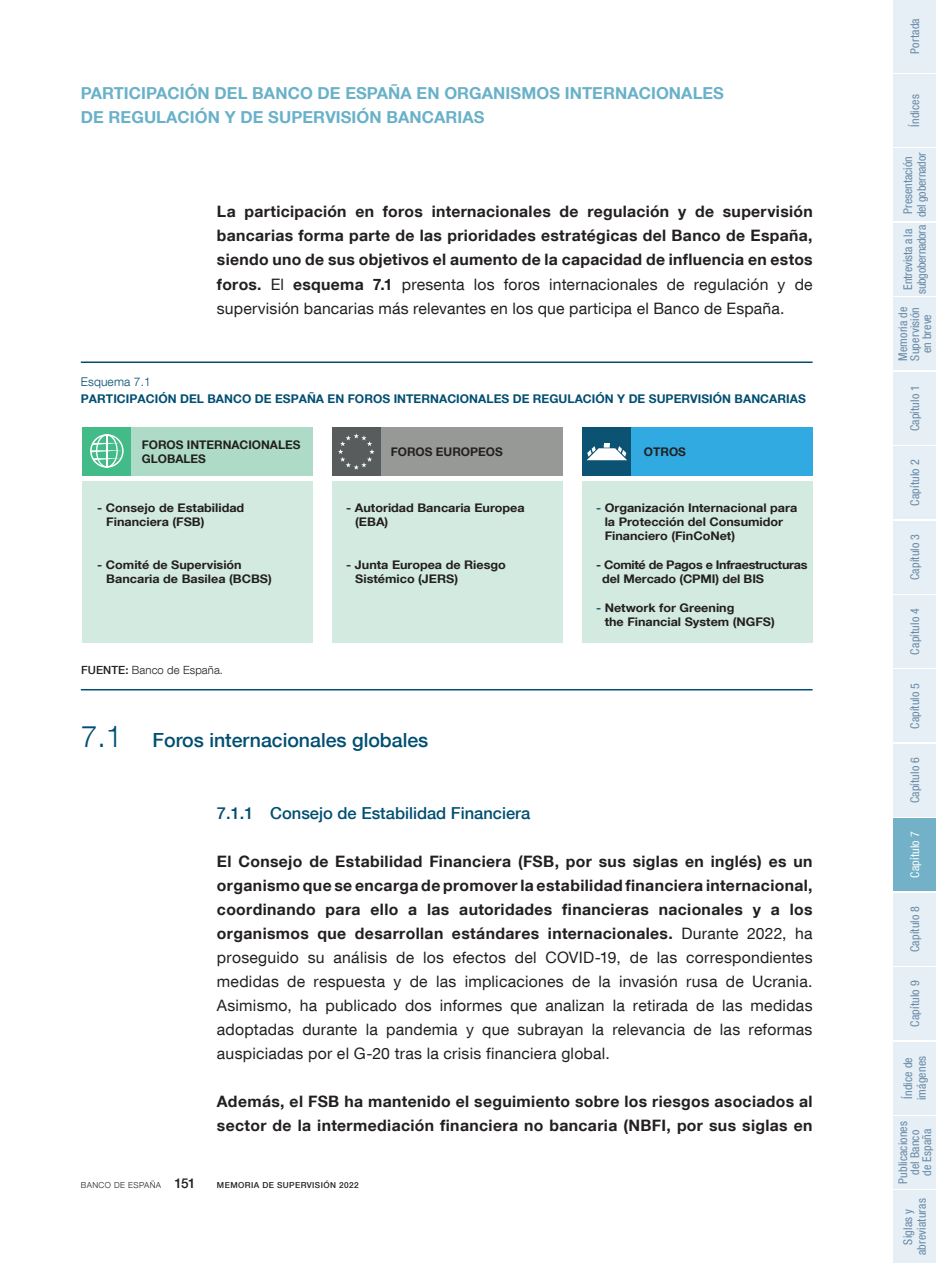
<style>
.page{position:relative;width:936px;height:1263px;background:#fff}
.page>*{position:absolute;margin:0;border:0;box-sizing:border-box;transform-origin:0 0}
.Ladillo_1{font:500 19.5px "Bd E Neue Helvetica";color:#004e71}
.Título_capítulo{font:700 16.5px/24px "Bd E Neue Helvetica";letter-spacing:.005em;color:#69b1c9}
.Ladillo_2{font:500 16.5px "Bd E Neue Helvetica";color:#004e71}
.Texto_capítulo{font:15.75px/24px "Bd E Neue Helvetica";letter-spacing:.015em;color:#231f20;text-align:justify}
.Texto_capítulo-2{font:700 15.75px/24px "Bd E Neue Helvetica";letter-spacing:.02em;color:#231f20;text-align:justify}
.t1{font:condensed 12px/12px "Bd E Neue Helvetica";letter-spacing:.01em;color:#6687a5;text-align:center}
.t2{font:700 12px "Bd E Neue Helvetica";letter-spacing:.005em;color:#004e71}
.t3{font:condensed 12px/13.5px "Bd E Neue Helvetica";letter-spacing:-.015em;color:#6687a5;text-align:center}
.t4{font:300 12px "Bd E Neue Helvetica";letter-spacing:.01em;color:#004e71}
.t5{font:condensed 12px "Bd E Neue Helvetica";letter-spacing:.015em;color:#fff}
.t6{font:700 11.85px/14.2px "Bd E Neue Helvetica";color:#231f20;scale:1.06 1}
.t7{font:700 11.85px/14.2px "Bd E Neue Helvetica";letter-spacing:-.025em;color:#231f20;scale:1.06 1}
.t8{font:700 11.85px/14.2px "Bd E Neue Helvetica";color:#231f20}
.t9{font:300 11.25px "Bd E Neue Helvetica";letter-spacing:.01em;color:#231f20}
.t10{font:500 8.25px "Bd E Neue Helvetica";letter-spacing:.05em;color:#231f20}
.t11{font:300 8.25px "Bd E Neue Helvetica";letter-spacing:.05em;color:#231f20}
.s1{font-weight:400}
.s2{font-weight:500}
.s3{font-weight:300;font-size:30px}
.s4{color:#0f5367}
.s5{font-weight:700}
.s6{font-weight:500;font-size:13.5px}
</style>
<div class="page">
<div style="left:893px;top:0;width:42px;height:72px;background:#e6eff5"></div>
<div style="left:893px;top:74px;width:42px;height:73px;background:#e6eff5"></div>
<div style="left:893px;top:149px;width:42px;height:72px;background:#e6eff5"></div>
<div style="left:893px;top:223px;width:42px;height:73px;background:#e6eff5"></div>
<div style="left:893px;top:298px;width:42px;height:72px;background:#e6eff5"></div>
<div style="left:893px;top:372px;width:42px;height:72px;background:#e6eff5"></div>
<div style="left:893px;top:446px;width:42px;height:73px;background:#e6eff5"></div>
<div style="left:893px;top:521px;width:42px;height:72px;background:#e6eff5"></div>
<div style="left:893px;top:595px;width:42px;height:73px;background:#e6eff5"></div>
<div style="left:893px;top:670px;width:42px;height:72px;background:#e6eff5"></div>
<div style="left:893px;top:744px;width:42px;height:72px;background:#e6eff5"></div>
<div style="left:893px;top:819px;width:42px;height:72px;background:#72b1c8"></div>
<div style="left:893px;top:893px;width:42px;height:72px;background:#e6eff5"></div>
<div style="left:893px;top:967px;width:42px;height:73px;background:#e6eff5"></div>
<div style="left:893px;top:1042px;width:42px;height:72px;background:#e6eff5"></div>
<div style="left:893px;top:1116px;width:42px;height:72px;background:#e6eff5"></div>
<div style="left:893px;top:1191px;width:42px;height:72px;background:#e6eff5"></div>
<hr style="left:81px;top:361px;width:731px;height:2px;background:#004e71">
<hr style="left:81px;top:689px;width:731px;height:1px;background:#004e71">
<div style="left:82px;top:427px;width:230px;height:49px;background:#addbc7"></div>
<div style="left:82px;top:427px;width:49px;height:49px;background:#43bb88"></div>
<div style="left:82px;top:481px;width:230px;height:162px;background:#d2eae0"></div>
<svg style="left:90px;top:434px;width:34px;height:34px"></svg>
<div style="left:332px;top:427px;width:230px;height:49px;background:#979997"></div>
<div style="left:332px;top:481px;width:230px;height:162px;background:#d2eae0"></div>
<div style="left:332px;top:427px;width:49px;height:49px;background:#585c5c"></div>
<svg style="left:338px;top:433px;width:36px;height:37px"></svg>
<div style="left:582px;top:427px;width:230px;height:49px;background:#30aae1"></div>
<div style="left:582px;top:481px;width:230px;height:162px;background:#d2eae0"></div>
<div style="left:582px;top:427px;width:49px;height:49px;background:#0c5273"></div>
<svg style="left:587px;top:443px;width:40px;height:17px"></svg>
<p class="Título_capítulo" style="left:81px;top:80px;width:644px">PARTICIPACIÓN DEL BANCO DE ESPAÑA EN ORGANISMOS INTERNACIONALES<br>DE REGULACIÓN Y DE SUPERVISIÓN BANCARIAS</p>
<p class="t4" style="left:81px;top:374px;width:71px">Esquema 7.1</p>
<p class="Texto_capítulo-2" style="left:217px;top:199px;width:597px">La participación en foros internacionales de regulación y de supervisión bancarias forma parte de las prioridades estratégicas del Banco de España, siendo uno de sus objetivos el aumento de la capacidad de influencia en estos foros. <span class="s1">El</span> esquema 7.1 <span class="s1">presenta los foros internacionales de regulación y de supervisión bancarias más relevantes en los que participa el Banco de España.</span></p>
<p class="t2" style="left:81px;top:391px;width:726px">PARTICIPACIÓN DEL BANCO DE ESPAÑA EN FOROS INTERNACIONALES DE REGULACIÓN Y DE SUPERVISIÓN BANCARIAS</p>
<p class="t8" style="left:142px;top:438px;width:160px">FOROS INTERNACIONALES<br>GLOBALES</p>
<p class="t6" style="left:106px;top:500px;width:132px;text-indent:-9px">- Consejo de Estabilidad<br>Financiera (FSB)</p>
<p class="t6" style="left:106px;top:557px;width:158px;text-indent:-9px">- Comité de Supervisión<br>Bancaria de Basilea (BCBS)</p>
<p class="t9" style="left:81px;top:663px;width:144px"><span class="s2">FUENTE:</span> Banco de España.</p>
<p class="t8" style="left:391px;top:445px;width:113px">FOROS EUROPEOS</p>
<p class="t6" style="left:355px;top:500px;width:161px;text-indent:-9px">- Autoridad Bancaria Europea (EBA)</p>
<p class="t6" style="left:355px;top:557px;width:144px;text-indent:-9px">- Junta Europea de Riesgo<br>Sistémico (JERS)</p>
<h3 class="Ladillo_1" style="left:81px;top:728px;width:349px"><span class="s3">7.1</span> Foros internacionales globales</h3>
<p class="t8" style="left:644px;top:445px;width:43px">OTROS</p>
<p class="t6" style="left:604px;top:500px;width:183px;text-indent:-9px"><span class="s4">-</span> Organización Internacional para la Protección del Consumidor<br>Financiero (FinCoNet)</p>
<p class="t7" style="left:602px;top:557px;width:195px;text-indent:-6px">- Comité de Pagos e Infraestructuras del Mercado (CPMI) del BIS</p>
<p class="t6" style="left:604px;top:600px;width:162px;text-indent:-9px"><span class="s4">-</span> Network for Greening<br>the Financial System (NGFS)</p>
<h4 class="Ladillo_2" style="left:217px;top:803px;width:315px">7.1.1 Consejo de Estabilidad Financiera</h4>
<p class="Texto_capítulo" style="left:217px;top:849px;width:597px"><span class="s5">El Consejo de Estabilidad Financiera (FSB, por sus siglas en inglés) es un organismo que se encarga de promover la estabilidad financiera internacional, coordinando para ello a las autoridades financieras nacionales y a los organismos que desarrollan estándares internacionales.</span> Durante 2022, ha proseguido su análisis de los efectos del COVID-19, de las correspondientes medidas de respuesta y de las implicaciones de la invasión rusa de Ucrania.<br>Asimismo, ha publicado dos informes que analizan la retirada de las medidas adoptadas durante la pandemia y que subrayan la relevancia de las reformas auspiciadas por el G-20 tras la crisis financiera global.</p>
<p class="Texto_capítulo-2" style="left:217px;top:1089px;width:597px">Además, el FSB ha mantenido el seguimiento sobre los riesgos asociados al sector de la intermediación financiera no bancaria (NBFI, por sus siglas en</p>
<p class="t11" style="left:81px;top:1180px;width:116px">BANCO DE ESPAÑA <span class="s6">151</span></p>
<p class="t10" style="left:217px;top:1180px;width:143px">MEMORIA DE SUPERVISIÓN 2022</p>
<p class="t1" style="left:908px;top:54px;width:37px;rotate:-90deg">Portada</p>
<p class="t1" style="left:908px;top:127px;width:34px;rotate:-90deg">Índices</p>
<p class="t1" style="left:901px;top:217px;width:67px;line-height:13.5px;rotate:-90deg">Presentación del gobernador</p>
<p class="t3" style="left:901px;top:294px;width:70px;rotate:-90deg">Entrevista a la subgobernadora</p>
<p class="t1" style="left:896px;top:361px;width:56px;rotate:-90deg">Memoria de<br>Supervisión en breve</p>
<p class="t1" style="left:908px;top:431px;width:48px;rotate:-90deg">Capítulo 1</p>
<p class="t1" style="left:908px;top:506px;width:48px;rotate:-90deg">Capítulo 2</p>
<p class="t1" style="left:908px;top:580px;width:48px;rotate:-90deg">Capítulo 3</p>
<p class="t1" style="left:908px;top:655px;width:48px;rotate:-90deg">Capítulo 4</p>
<p class="t1" style="left:908px;top:729px;width:48px;rotate:-90deg">Capítulo 5</p>
<p class="t1" style="left:908px;top:803px;width:48px;rotate:-90deg">Capítulo 6</p>
<p class="t5" style="left:907px;top:878px;width:48px;rotate:-90deg">Capítulo 7</p>
<p class="t1" style="left:908px;top:952px;width:48px;rotate:-90deg">Capítulo 8</p>
<p class="t1" style="left:908px;top:1027px;width:48px;rotate:-90deg">Capítulo 9</p>
<p class="t1" style="left:901px;top:1100px;width:46px;line-height:13.5px;text-align:left;rotate:-90deg">Índice de imágenes</p>
<p class="t1" style="left:896px;top:1183px;width:64px;rotate:-90deg">Publicaciones del Banco<br>de España</p>
<p class="t1" style="left:901px;top:1255px;width:58px;line-height:13.5px;rotate:-90deg">Siglas y abreviaturas</p>
</div>
